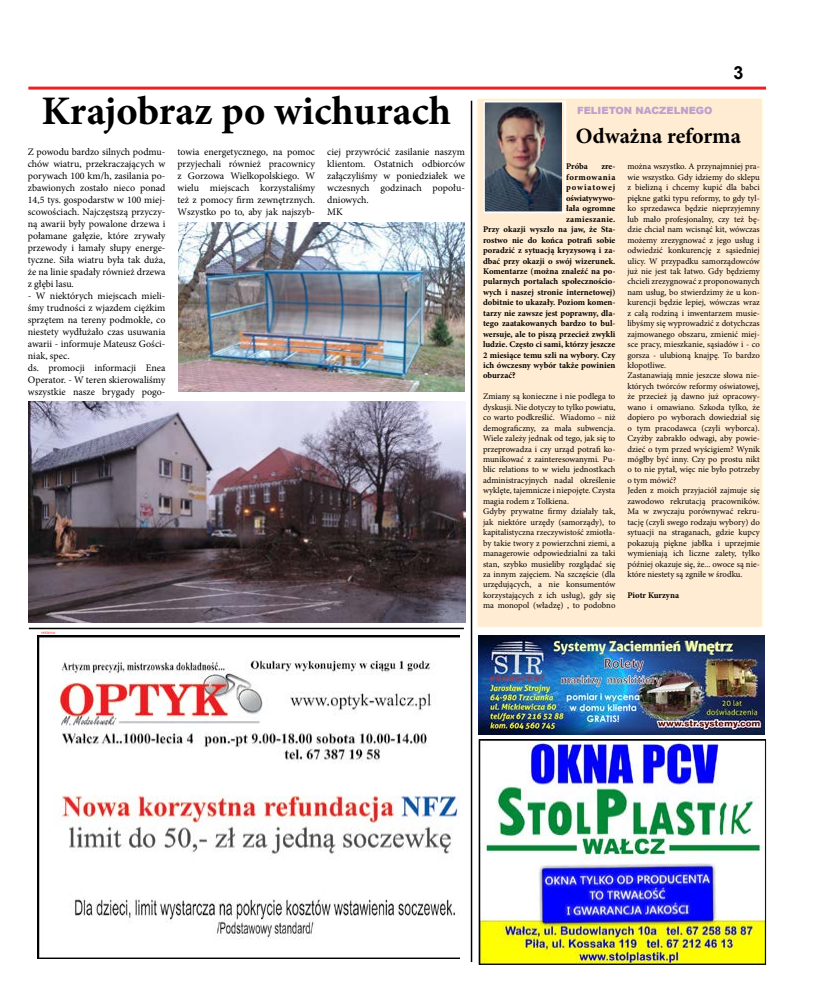
<style>
.page{position:relative;width:820px;height:993px;background:#fff}
.page>*{position:absolute;margin:0;border:0;box-sizing:border-box;transform-origin:0 0}
.t1{font:700 40.5px "Minion Pro";color:#000}
.t2{font:700 21.9px "Minion Pro";color:#000}
.t3{font:700 18px "Arial";color:#000}
.t4{font:10px/12px "Minion Pro";color:#000;text-align:justify}
.t5{font:900 10px "Arial";color:#bca1cc}
.t6{font:8.7px/10.4px "Minion Pro";color:#000}
.t7{font:700 8.7px "Minion Pro";color:#000}
.t8{font:700 8.7px "Minion Pro";letter-spacing:.03em;color:#000}
.t9{font:700 8.7px "Minion Pro";letter-spacing:.065em;color:#000}
.t10{font:700 8.7px "Minion Pro";letter-spacing:.095em;color:#000}
.t11{font:4px "Arial";color:#f05135}
</style>
<div class="page">
<img style="left:37px;top:635px;width:422px;height:322px">
<img style="left:480px;top:741px;width:283px;height:221px">
<div style="left:478px;top:739px;width:287px;height:225px;border:1px solid #000"></div>
<hr style="left:28px;top:87px;width:737px;height:3px;background:#ed2124">
<div style="left:476px;top:98px;width:286px;height:529px;background:#ffecd3;border:1px solid #fffde3"></div>
<img style="left:486px;top:104px;width:75px;height:106px">
<div style="left:483px;top:101px;width:83px;height:112px;border:2px solid #fff"></div>
<hr style="left:29px;top:627px;width:434px;height:2px;background:#000">
<hr style="left:470px;top:101px;width:2px;height:860px;background:#000">
<img style="left:478px;top:635px;width:286px;height:99px">
<img style="left:28px;top:401px;width:437px;height:221px">
<img style="left:179px;top:223px;width:285px;height:168px">
<h1 class="t1" style="left:42px;top:83px;width:411px">Krajobraz po wichurach</h1>
<p class="t4" style="left:28px;top:146px;width:139px">Z powodu bardzo silnych podmu&shy;chów wiatru, przekraczających w porywach 100 km/h, zasilania po&shy;zbawionych zostało nieco ponad 14,5 tys. gospodarstw w 100 miej&shy;scowościach. Najczęstszą przyczy&shy;ną awarii były powalone drzewa i połamane gałęzie, które zrywały przewody i łamały słupy energe&shy;tyczne. Siła wiatru była tak duża, że na linie spadały również drzewa z głębi lasu.</p>
<p class="t4" style="left:28px;top:290px;width:139px;text-align:left">- W niektórych miejscach mieli&shy;śmy trudności z wjazdem ciężkim sprzętem na tereny podmokłe, co niestety wydłużało czas usuwania awarii - informuje Mateusz Gości&shy;niak, spec.<br>ds. promocji informacji Enea<br>Operator. - W teren skierowaliśmy wszystkie nasze brygady pogo-</p>
<p class="t4" style="left:177px;top:146px;width:139px">towia energetycznego, na pomoc przyjechali również pracownicy z Gorzowa Wielkopolskiego. W wielu miejscach korzystaliśmy też z pomocy firm zewnętrznych.<br>Wszystko po to, aby jak najszyb-</p>
<p class="t4" style="left:327px;top:146px;width:139px;text-align:left">ciej przywrócić zasilanie naszym klientom. Ostatnich odbiorców załączyliśmy w poniedziałek we wczesnych godzinach popołu&shy;dniowych.<br>MK</p>
<p class="t11" style="left:41px;top:629px;width:16px">reklama</p>
<p class="t5" style="left:576px;top:103px;width:137px">FELIETON NACZELNEGO</p>
<h3 class="t3" style="left:733px;top:61px;width:12px">3</h3>
<h2 class="t2" style="left:575px;top:121px;width:166px">Odważna reforma</h2>
<p class="t7" style="left:566px;top:160px;width:23px">Próba</p>
<p class="t7" style="left:601px;top:160px;width:16px">zre-</p>
<p class="t9" style="left:566px;top:171px;width:51px">formowania</p>
<p class="t10" style="left:566px;top:181px;width:51px">powiatowej</p>
<p class="t7" style="left:566px;top:192px;width:51px">oświaty wywo-</p>
<p class="t7" style="left:566px;top:202px;width:51px">łała ogromne</p>
<p class="t8" style="left:566px;top:213px;width:51px">zamieszanie.</p>
<p class="t7" style="left:483px;top:223px;width:134px">Przy okazji wyszło na jaw, że Sta-</p>
<p class="t7" style="left:483px;top:233px;width:134px">rostwo nie do końca potrafi sobie</p>
<p class="t7" style="left:483px;top:244px;width:134px">poradzić z sytuacją kryzysową i za-</p>
<p class="t7" style="left:483px;top:254px;width:134px">dbać przy okazji o swój wizerunek.</p>
<p class="t7" style="left:483px;top:265px;width:134px">Komentarze (można znaleźć na po-</p>
<p class="t7" style="left:483px;top:275px;width:134px">pularnych portalach społecznościo-</p>
<p class="t7" style="left:483px;top:286px;width:134px">wych i naszej stronie internetowej)</p>
<p class="t7" style="left:483px;top:296px;width:134px">dobitnie to ukazały. Poziom komen-</p>
<p class="t7" style="left:483px;top:307px;width:134px">tarzy nie zawsze jest poprawny, dla-</p>
<p class="t7" style="left:483px;top:317px;width:134px">tego zaatakowanych bardzo to bul-</p>
<p class="t7" style="left:483px;top:327px;width:134px">wersuje, ale to piszą przecież zwykli</p>
<p class="t7" style="left:483px;top:338px;width:134px">ludzie. Często ci sami, którzy jeszcze</p>
<p class="t7" style="left:483px;top:348px;width:134px">2 miesiące temu szli na wybory. Czy</p>
<p class="t7" style="left:483px;top:359px;width:134px">ich ówczesny wybór także powinien</p>
<p class="t7" style="left:483px;top:369px;width:34px">oburzać?</p>
<p class="t6" style="left:483px;top:391px;width:134px">Zmiany są konieczne i nie podlega to dyskusji. Nie dotyczy to tylko powiatu, co warto podkreślić. Wiadomo – niż demograficzny, za mała subwencja.<br>Wiele zależy jednak od tego, jak się to przeprowadza i czy urząd potrafi ko&shy;munikować z zainteresowanymi. Pu&shy;blic relations to w wielu jednostkach administracyjnych nadal określenie wyklęte, tajemnicze i niepojęte. Czysta magia rodem z Tolkiena.<br>Gdyby prywatne firmy działały tak, jak niektóre urzędy (samorządy), to kapitalistyczna rzeczywistość zmiotła&shy;by takie twory z powierzchni ziemi, a managerowie odpowiedzialni za taki stan, szybko musieliby rozglądać się za innym zajęciem. Na szczęście (dla urzędujących, a nie konsumentów korzystających z ich usług), gdy się ma monopol (władzę) , to podobno</p>
<p class="t6" style="left:627px;top:161px;width:134px">można wszystko. A przynajmniej pra&shy;wie wszystko. Gdy idziemy do sklepu z bielizną i chcemy kupić dla babci piękne gatki typu reformy, to gdy tyl&shy;ko sprzedawca będzie nieprzyjemny lub mało profesjonalny, czy też bę&shy;dzie chciał nam wcisnąć kit, wówczas możemy zrezygnować z jego usług i odwiedzić konkurencję z sąsiedniej ulicy. W przypadku samorządowców już nie jest tak łatwo. Gdy będziemy chcieli zrezygnować z proponowanych nam usług, bo stwierdzimy że u kon&shy;kurencji będzie lepiej, wówczas wraz z całą rodziną i inwentarzem musie&shy;libyśmy się wyprowadzić z dotychczas zajmowanego obszaru, zmienić miej&shy;sce pracy, mieszkanie, sąsiadów i - co gorsza - ulubioną knajpę. To bardzo kłopotliwe.<br>Zastanawiają mnie jeszcze słowa nie&shy;których twórców reformy oświatowej, że przecież ją dawno już opracowy&shy;wano i omawiano. Szkoda tylko, że dopiero po wyborach dowiedział się o tym pracodawca (czyli wyborca).<br>Czyżby zabrakło odwagi, aby powie&shy;dzieć o tym przed wyścigiem? Wynik mógłby być inny. Czy po prostu nikt o to nie pytał, więc nie było potrzeby o tym mówić?<br>Jeden z moich przyjaciół zajmuje się zawodowo rekrutacją pracowników.<br>Ma w zwyczaju porównywać rekru&shy;tację (czyli swego rodzaju wybory) do sytuacji na straganach, gdzie kupcy pokazują piękne jabłka i uprzejmie wymieniają ich liczne zalety, tylko później okazuje się, że... owoce są nie&shy;które niestety są zgniłe w środku.</p>
<p class="t7" style="left:627px;top:588px;width:53px">Piotr Kurzyna</p>
</div>
